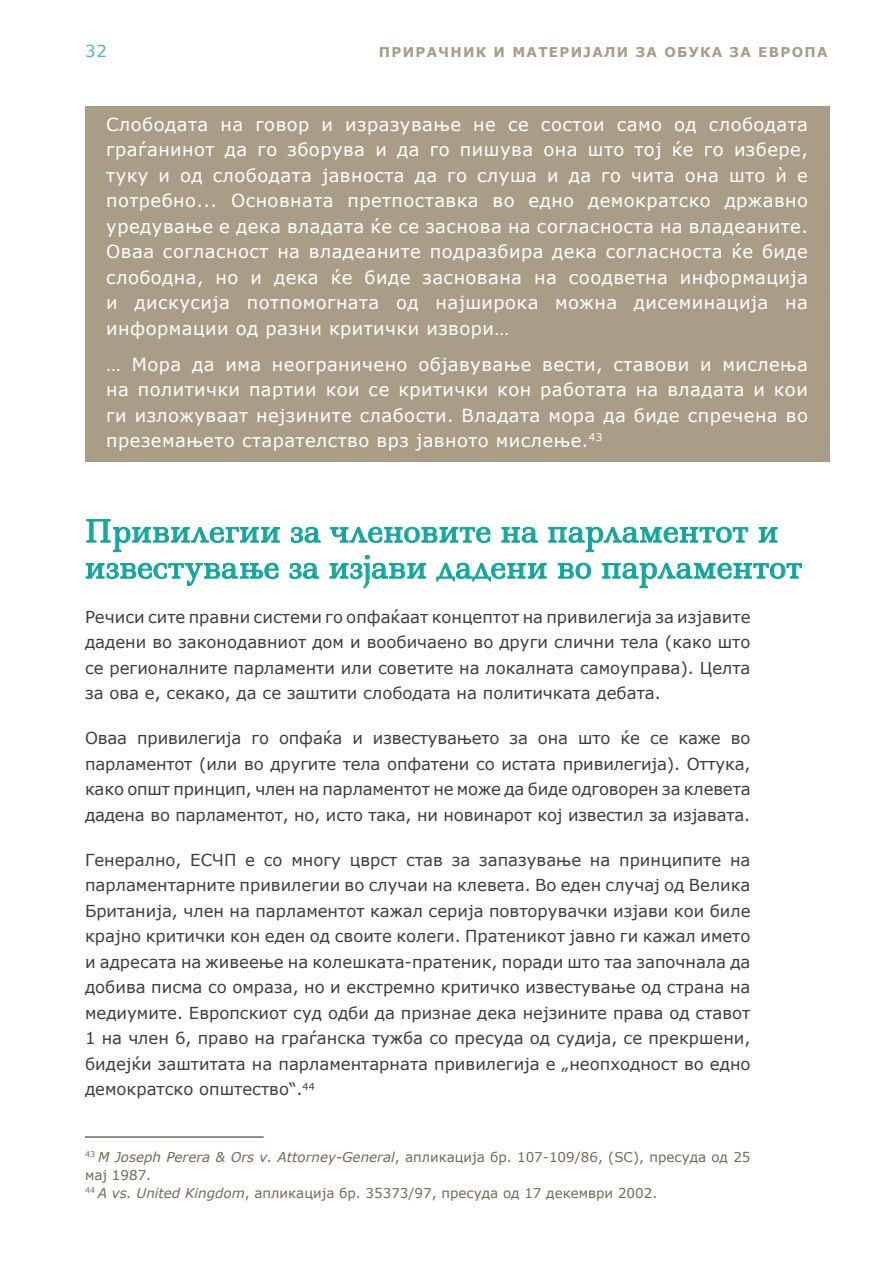
<style>
.page{position:relative;width:893px;height:1263px;background:#fff}
.page>*{position:absolute;margin:0;border:0;box-sizing:border-box;transform-origin:0 0}
.t1{font:30px/36px "Ledger";letter-spacing:.025em;color:#12a79d}
.t2{font:18px/25.5px "Verdana";letter-spacing:.025em;color:#fff;text-align:justify}
.t3{font:16.5px/25.5px "Verdana";color:#3e3e3f;text-align:justify}
.t4{font:16.5px "Verdana";color:#46bfa5}
.t5{font:13.5px/18px "Verdana";color:#776758}
.t6{font:700 13.5px "Verdana";letter-spacing:.1em;color:#a99d87}
.s1{font-style:italic}
</style>
<div class="page">
<hr style="left:85px;top:1136px;width:179px;height:2px;background:#776758">
<svg style="left:86px;top:519px;width:194px;height:34px"></svg>
<svg style="left:291px;top:526px;width:30px;height:18px"></svg>
<svg style="left:329px;top:526px;width:162px;height:17px"></svg>
<svg style="left:501px;top:526px;width:37px;height:17px"></svg>
<svg style="left:548px;top:526px;width:201px;height:27px"></svg>
<svg style="left:758px;top:527px;width:20px;height:16px"></svg>
<svg style="left:85px;top:562px;width:194px;height:24px"></svg>
<svg style="left:289px;top:562px;width:31px;height:18px"></svg>
<svg style="left:329px;top:554px;width:98px;height:35px"></svg>
<svg style="left:436px;top:562px;width:111px;height:20px"></svg>
<svg style="left:557px;top:562px;width:35px;height:17px"></svg>
<svg style="left:602px;top:562px;width:200px;height:27px"></svg>
<div style="left:85px;top:106px;width:744px;height:355px;background:#a99d87"></div>
<p class="t4" style="left:85px;top:40px;width:23px">32</p>
<p class="t6" style="left:379px;top:43px;width:450px">ПРИРАЧНИК И МАТЕРИЈАЛИ ЗА ОБУКА ЗА ЕВРОПА</p>
<p class="t2" style="left:106px;top:111px;width:703px">Слободата на говор и изразување не се состои само од слободата граѓанинот да го зборува и да го пишува она што тој ќе го избере, туку и од слободата јавноста да го слуша и да го чита она што ѝ е потребно... Основната претпоставка во едно демократско државно уредување е дека владата ќе се заснова на согласноста на владеаните.<br>Оваа согласност на владеаните подразбира дека согласноста ќе биде слободна, но и дека ќе биде заснована на соодветна информација и дискусија потпомогната од најширока можна дисеминација на информации од разни критички извори…</p>
<p class="t2" style="left:106px;top:351px;width:703px">… Мора да има неограничено објавување вести, ставови и мислења на политички партии кои се критички кон работата на владата и кои ги изложуваат нејзините слабости. Владата мора да биде спречена во преземањето старателство врз јавното мислење.<sup>43</sup></p>
<h1 class="t1" style="left:85px;top:513px;width:718px">Привилегии за членовите на парламентот и известување за изјави дадени во парламентот</h1>
<p class="t3" style="left:85px;top:604px;width:667px">Речиси сите правни системи го опфаќаат концептот на привилегија за изјавите дадени во законодавниот дом и вообичаено во други слични тела (како што се регионалните парламенти или советите на локалната самоуправа). Целта за ова е, секако, да се заштити слободата на политичката дебата.</p>
<p class="t3" style="left:85px;top:725px;width:667px">Оваа привилегија го опфаќа и известувањето за она што ќе се каже во парламентот (или во другите тела опфатени со истата привилегија). Оттука, како општ принцип, член на парламентот не може да биде одговорен за клевета дадена во парламентот, но, исто така, ни новинарот кој известил за изјавата.</p>
<p class="t3" style="left:85px;top:847px;width:667px">Генерално, ЕСЧП е со многу цврст став за запазување на принципите на парламентарните привилегии во случаи на клевета. Во еден случај од Велика Британија, член на парламентот кажал серија повторувачки изјави кои биле крајно критички кон еден од своите колеги. Пратеникот јавно ги кажал името и адресата на живеење на колешката-пратеник, поради што таа започнала да добива писма со омраза, но и екстремно критичко известување од страна на медиумите. Европскиот суд одби да признае дека нејзините права од ставот 1 на член 6, право на граѓанска тужба со пресуда од судија, се прекршени, бидејќи заштитата на парламентарната привилегија е „неопходност во едно демократско општество“.<sup>44</sup></p>
<p class="t5" style="left:85px;top:1148px;width:667px"><sup>43</sup> <span class="s1">M Joseph Perera &amp; Ors v. Attorney-General</span>, апликација бр. 107-109/86, (SC), пресуда од 25 мај 1987.<br><sup>44</sup> <span class="s1">A vs. United Kingdom</span>, апликација бр. 35373/97, пресуда од 17 декември 2002.</p>
</div>
